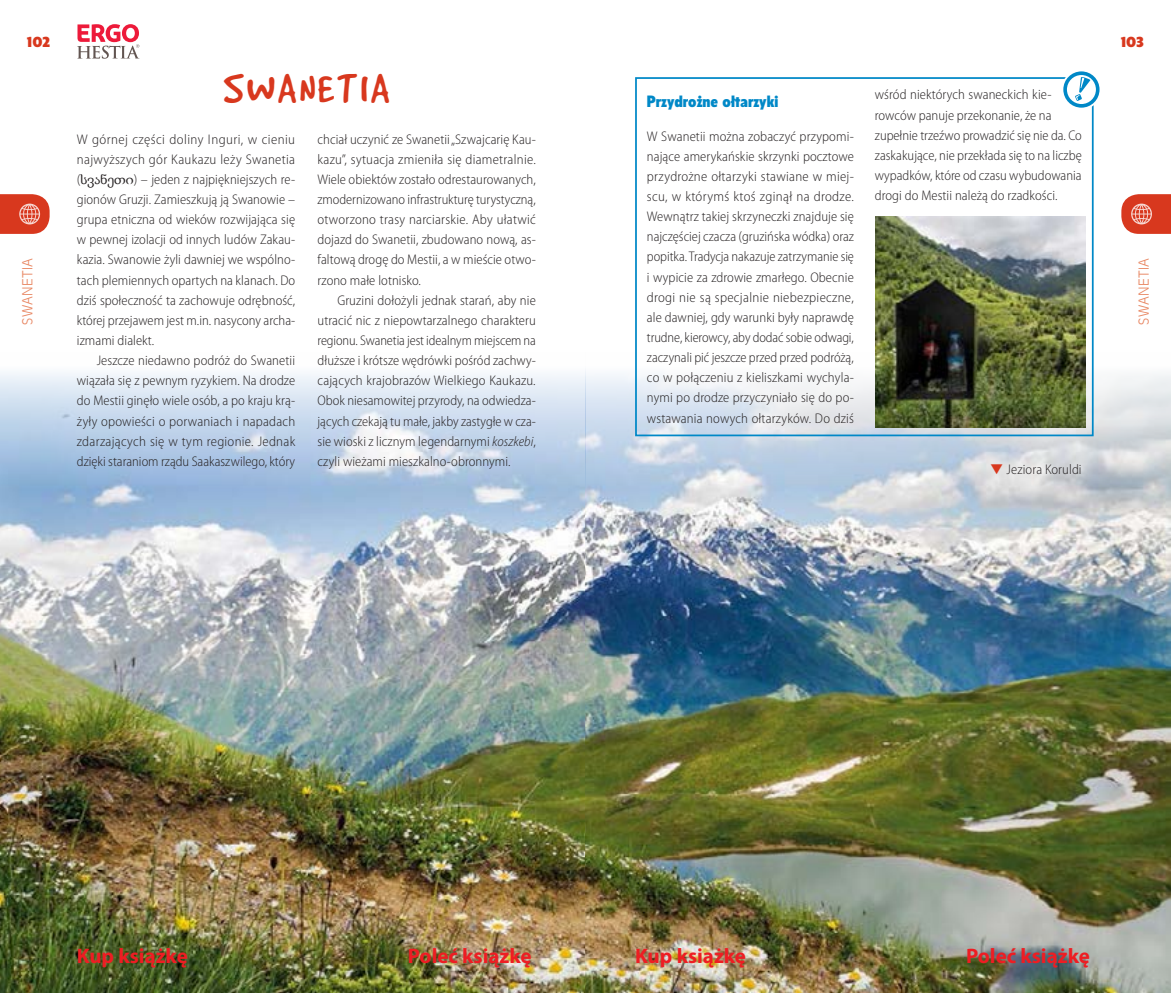
<style>
.page{position:relative;width:1171px;height:993px;background:#fff}
.page>*{position:absolute;margin:0;border:0;box-sizing:border-box;transform-origin:0 0}
.t1{font:45.5px "GOOD DOG PL";letter-spacing:.07em;color:#d8381e}
.t2{font:700 21px "Myriad Pro";color:#ee1d23}
.t3{font:15.75px "EFN Olivea OT";color:#0088c7}
.t4{font:300 semi-condensed 14px/20.1px "Myriad Pro";letter-spacing:.005em;color:#231f20;text-align:justify}
.t5{font:300 semi-condensed 14px "Myriad Pro";letter-spacing:.03em;color:#231f20}
.t6{font:14px "EFN Olivea Light OT";letter-spacing:.025em;color:#e88763}
.t7{font:14px "EFN Olivea Nigra";color:#d8381e}
.s1{font-style:italic}
.s2{font-family:"Sylfaen";font-weight:400;font-stretch:normal}
.s3{color:#d8381e}
</style>
<div class="page">
<img style="left:0;top:370px;width:1171px;height:622px">
<svg style="left:77px;top:24px;width:63px;height:35px"></svg>
<svg style="left:0;top:194px;width:50px;height:40px;background:#dd5640"></svg>
<svg style="left:1121px;top:194px;width:50px;height:40px;background:#dd5640"></svg>
<svg style="left:634px;top:77px;width:460px;height:360px"></svg>
<img style="left:876px;top:216px;width:209px;height:211px">
<svg style="left:1061px;top:69px;width:40px;height:40px"></svg>
<svg style="left:1063px;top:71px;width:36px;height:37px"></svg>
<p class="t7" style="left:27px;top:32px;width:24px">102</p>
<p class="t6" style="left:19px;top:325px;width:68px;rotate:-90deg">Swanetia</p>
<p class="t1" style="left:224px;top:58px;width:167px">SWANETIA</p>
<p class="t4" style="left:317px;top:129px;width:220px">chciał uczynić ze Swanetii „Szwajcarię Kau-</p>
<p class="t4" style="left:317px;top:149px;width:220px">kazu”, sytuacja zmieniła się diametralnie.</p>
<p class="t4" style="left:317px;top:169px;width:220px">Wiele obiektów zostało odrestaurowanych,</p>
<p class="t4" style="left:317px;top:189px;width:220px">zmodernizowano infrastrukturę turystyczną,</p>
<p class="t4" style="left:317px;top:210px;width:220px">otworzono trasy narciarskie. Aby ułatwić</p>
<p class="t4" style="left:317px;top:230px;width:220px">dojazd do Swanetii, zbudowano nową, as-</p>
<p class="t4" style="left:317px;top:250px;width:220px">faltową drogę do Mestii, a w mieście otwo-</p>
<p class="t4" style="left:317px;top:270px;width:105px">rzono małe lotnisko.</p>
<p class="t4" style="left:337px;top:290px;width:200px">Gruzini dołożyli jednak starań, aby nie</p>
<p class="t4" style="left:317px;top:310px;width:220px">utracić nic z niepowtarzalnego charakteru</p>
<p class="t4" style="left:317px;top:330px;width:220px">regionu. Swanetia jest idealnym miejscem na</p>
<p class="t4" style="left:317px;top:350px;width:220px">dłuższe i krótsze wędrówki pośród zachwy-</p>
<p class="t4" style="left:317px;top:371px;width:220px">cających krajobrazów Wielkiego Kaukazu.</p>
<p class="t4" style="left:317px;top:391px;width:220px">Obok niesamowitej przyrody, na odwiedza-</p>
<p class="t4" style="left:317px;top:411px;width:220px">jących czekają tu małe, jakby zastygłe w cza-</p>
<p class="t4" style="left:317px;top:431px;width:220px">sie wioski z licznym legendarnymi <span class="s1">koszkebi</span>,</p>
<p class="t4" style="left:317px;top:451px;width:195px">czyli wieżami mieszkalno-obronnymi.</p>
<p class="t5" style="left:77px;top:131px;width:220px">W górnej części doliny Inguri, w cieniu</p>
<p class="t4" style="left:77px;top:149px;width:220px">najwyższych gór Kaukazu leży Swanetia</p>
<p class="t4" style="left:77px;top:169px;width:220px">(<span class="s2">სვანეთი</span>) – jeden z najpiękniejszych re-</p>
<p class="t4" style="left:77px;top:189px;width:220px">gionów Gruzji. Zamieszkują ją Swanowie –</p>
<p class="t4" style="left:77px;top:210px;width:220px">grupa etniczna od wieków rozwijająca się</p>
<p class="t4" style="left:77px;top:230px;width:220px">w pewnej izolacji od innych ludów Zakau-</p>
<p class="t4" style="left:77px;top:250px;width:220px">kazia. Swanowie żyli dawniej we wspólno-</p>
<p class="t4" style="left:77px;top:270px;width:220px">tach plemiennych opartych na klanach. Do</p>
<p class="t4" style="left:77px;top:290px;width:220px">dziś społeczność ta zachowuje odrębność,</p>
<p class="t4" style="left:77px;top:310px;width:220px">której przejawem jest m.in. nasycony archa-</p>
<p class="t4" style="left:77px;top:330px;width:79px">izmami dialekt.</p>
<p class="t4" style="left:97px;top:350px;width:200px">Jeszcze niedawno podróż do Swanetii</p>
<p class="t4" style="left:77px;top:371px;width:220px">wiązała się z pewnym ryzykiem. Na drodze</p>
<p class="t4" style="left:77px;top:391px;width:220px">do Mestii ginęło wiele osób, a po kraju krą-</p>
<p class="t4" style="left:77px;top:411px;width:220px">żyły opowieści o porwaniach i napadach</p>
<p class="t4" style="left:77px;top:431px;width:220px">zdarzających się w tym regionie. Jednak</p>
<p class="t4" style="left:77px;top:451px;width:220px">dzięki staraniom rządu Saakaszwilego, który</p>
<p class="t3" style="left:647px;top:91px;width:133px">Przydrożne ołtarzyki</p>
<p class="t4" style="left:647px;top:126px;width:208px">W Swanetii można zobaczyć przypomi&shy;nające amerykańskie skrzynki pocztowe przydrożne ołtarzyki stawiane w miej&shy;scu, w którymś ktoś zginął na drodze.<br>Wewnątrz takiej skrzyneczki znajduje się najczęściej czacza (gruzińska wódka) oraz popitka. Tradycja nakazuje zatrzymanie się i wypicie za zdrowie zmarłego. Obecnie drogi nie są specjalnie niebezpieczne, ale dawniej, gdy warunki były naprawdę trudne, kierowcy, aby dodać sobie odwagi, zaczynali pić jeszcze przed przed podróżą, co w połączeniu z kieliszkami wychyla&shy;nymi po drodze przyczyniało się do po&shy;wstawania nowych ołtarzyków. Do dziś</p>
<p class="t4" style="left:875px;top:85px;width:208px;text-align:left">wśród niektórych swaneckich kie&shy;rowców panuje przekonanie, że na zupełnie trzeźwo prowadzić się nie da. Co zaskakujące, nie przekłada się to na liczbę wypadków, które od czasu wybudowania drogi do Mestii należą do rzadkości.</p>
<p class="t4" style="left:990px;top:459px;width:93px"><span class="s3">▼</span> Jeziora Koruldi</p>
<p class="t7" style="left:1121px;top:32px;width:24px">103</p>
<p class="t6" style="left:1135px;top:325px;width:68px;rotate:-90deg">Swanetia</p>
<h2 class="t2" style="left:77px;top:942px;width:112px">Kup książkę</h2>
<h2 class="t2" style="left:408px;top:942px;width:125px">Poleć książkę</h2>
<h2 class="t2" style="left:635px;top:942px;width:112px">Kup książkę</h2>
<h2 class="t2" style="left:966px;top:942px;width:125px">Poleć książkę</h2>
</div>
